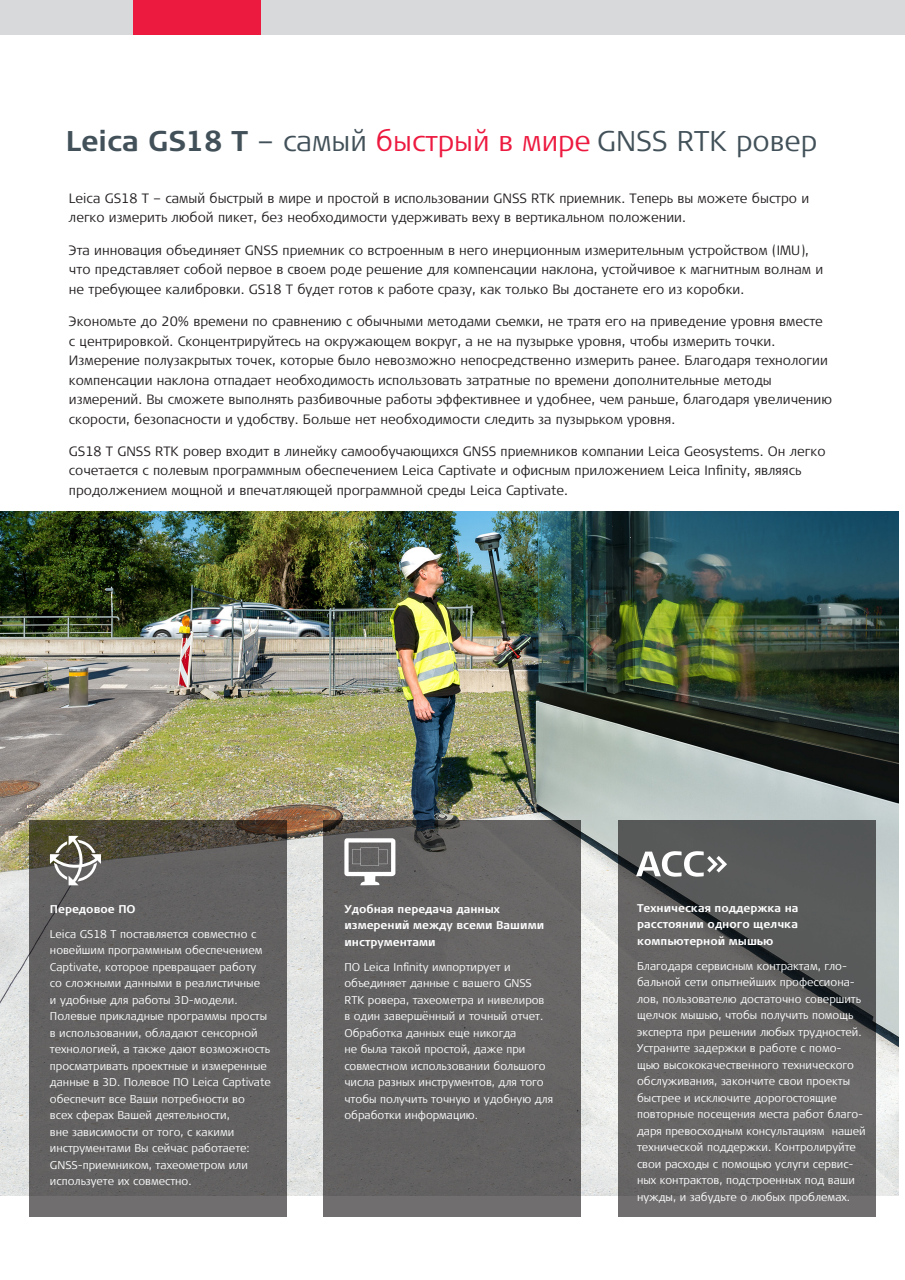
<style>
.page{position:relative;width:905px;height:1280px;background:#fff}
.page>*{position:absolute;margin:0;border:0;box-sizing:border-box;transform-origin:0 0}
.t1{font:300 28.5px "Signa Pro";color:#425159}
.t2{font:300 13.5px/19.5px "Signa Pro";color:#231f20}
.t3{font:300 11.25px/16.5px "Signa Pro";color:#fff}
.t4{font:700 11.25px/16.5px "Signa Pro";color:#fff}
.s1{font-weight:700}
.s2{color:#ed1a40}
</style>
<div class="page">
<img style="left:0;top:512px;width:898px;height:684px">
<svg style="left:29px;top:820px;width:257px;height:397px;background:#615f5e"></svg>
<div style="left:324px;top:820px;width:257px;height:397px;background:#646362"></div>
<svg style="left:618px;top:820px;width:257px;height:397px;background:#605f5f"></svg>
<div style="left:0;top:0;width:905px;height:34px;background:#d8d9db"></div>
<div style="left:133px;top:0;width:127px;height:34px;background:#ed1a40"></div>
<svg style="left:50px;top:836px;width:51px;height:49px"></svg>
<svg style="left:344px;top:838px;width:51px;height:47px"></svg>
<svg style="left:636px;top:851px;width:91px;height:25px"></svg>
<h1 class="t1" style="left:66px;top:121px;width:753px"><span class="s1">Leica GS18 T</span> – самый <span class="s2">быстрый в мире</span> GNSS RTK ровер</h1>
<p class="t2" style="left:69px;top:188px;width:742px">Leica GS18 T – самый быстрый в мире и простой в использовании GNSS RTK приемник. Теперь вы можете быстро и легко измерить любой пикет, без необходимости удерживать веху в вертикальном положении.</p>
<p class="t2" style="left:69px;top:240px;width:756px">Эта инновация объединяет GNSS приемник со встроенным в него инерционным измерительным устройством (IMU), что представляет собой первое в своем роде решение для компенсации наклона, устойчивое к магнитным волнам и не требующее калибровки. GS18 T будет готов к работе сразу, как только Вы достанете его из коробки.</p>
<p class="t2" style="left:69px;top:311px;width:765px">Экономьте до 20% времени по сравнению с обычными методами съемки, не тратя его на приведение уровня вместе с центрировкой. Сконцентрируйтесь на окружающем вокруг, а не на пузырьке уровня, чтобы измерить точки.<br>Измерение полузакрытых точек, которые было невозможно непосредственно измерить ранее. Благодаря технологии компенсации наклона отпадает необходимость использовать затратные по времени дополнительные методы измерений. Вы сможете выполнять разбивочные работы эффективнее и удобнее, чем раньше, благодаря увеличению скорости, безопасности и удобству. Больше нет необходимости следить за пузырьком уровня.</p>
<p class="t2" style="left:69px;top:441px;width:758px">GS18 T GNSS RTK ровер входит в линейку самообучающихся GNSS приемников компании Leica Geosystems. Он легко сочетается с полевым программным обеспечением Leica Captivate и офисным приложением Leica Infinity, являясь продолжением мощной и впечатляющей программной среды Leica Captivate.</p>
<p class="t4" style="left:50px;top:900px;width:87px">Передовое ПО</p>
<p class="t3" style="left:50px;top:925px;width:222px">Leica GS18 T поставляется совместно с новейшим программным обеспечением Captivate, которое превращает работу со сложными данными в реалистичные<br>и удобные для работы 3D-модели.<br>Полевые прикладные программы просты в использовании, обладают сенсорной технологией, а также дают возможность просматривать проектные и измеренные данные в 3D. Полевое ПО Leica Captivate обеспечит все Ваши потребности во<br>всех сферах Вашей деятельности,<br>вне зависимости от того, с какими инструментами Вы сейчас работаете:<br>GNSS-приемником, тахеометром или используете их совместно.</p>
<p class="t4" style="left:344px;top:900px;width:201px">Удобная передача данных измерений между всеми Вашими инструментами</p>
<p class="t3" style="left:344px;top:958px;width:210px">ПО Leica Infinity импортирует и объединяет данные с вашего GNSS<br>RTK ровера, тахеометра и нивелиров<br>в один завершённый и точный отчет.<br>Обработка данных еще никогда<br>не была такой простой, даже при совместном использовании большого числа разных инструментов, для того чтобы получить точную и удобную для обработки информацию.</p>
<p class="t4" style="left:637px;top:899px;width:163px;text-align:justify">Техническая поддержка на расстоянии одного щелчка компьютерной мышью</p>
<p class="t3" style="left:637px;top:957px;width:230px">Благодаря сервисным контрактам, гло&shy;бальной сети опытнейших профессиона&shy;лов, пользователю достаточно совершить щелчок мышью, чтобы получить помощь эксперта при решении любых трудностей.<br>Устраните задержки в работе с помо&shy;щью высококачественного технического обслуживания, закончите свои проекты быстрее и исключите дорогостоящие повторные посещения места работ благо&shy;даря превосходным консультациям нашей технической поддержки. Контролируйте свои расходы с помощью услуги сервис&shy;ных контрактов, подстроенных под ваши нужды, и забудьте о любых проблемах.</p>
</div>
